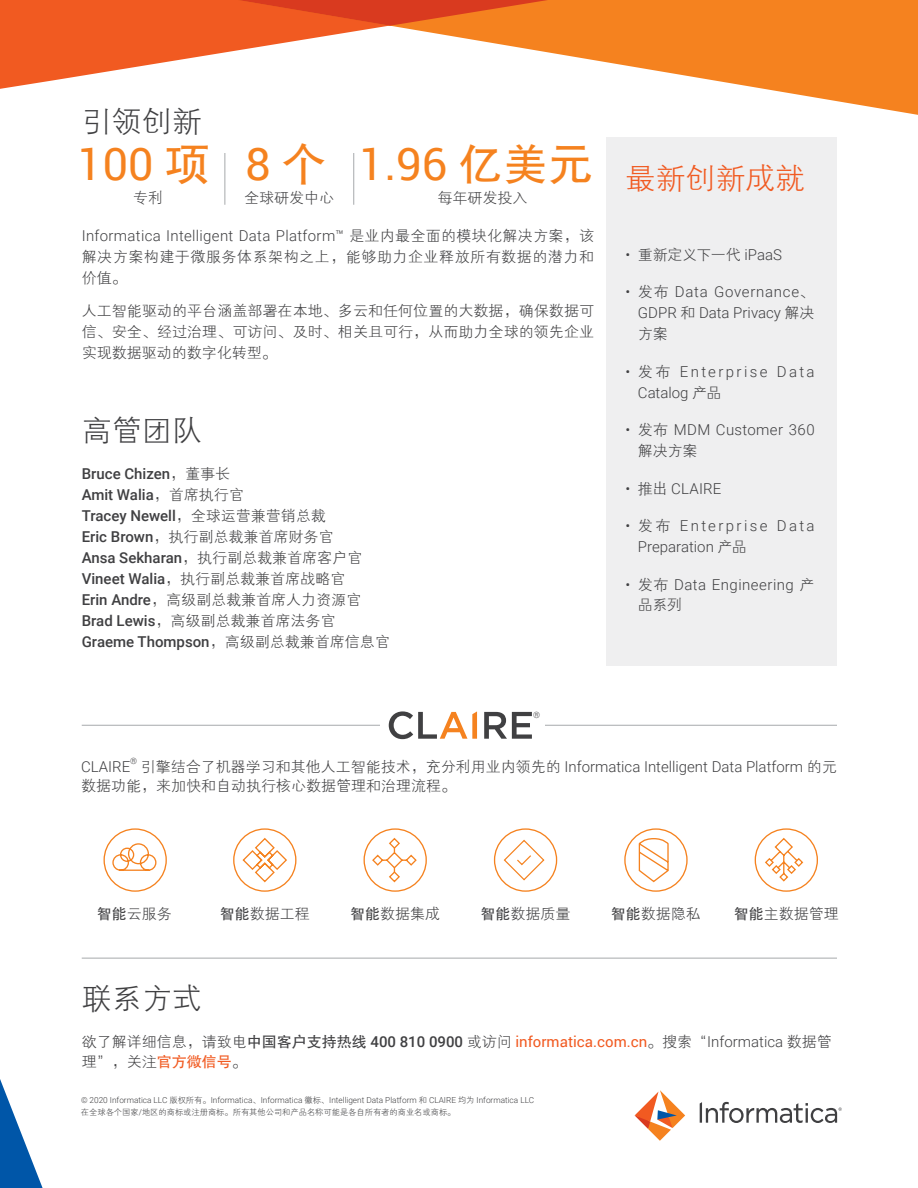
<style>
.page{position:relative;width:918px;height:1188px;background:#fff}
.page>*{position:absolute;margin:0;border:0;box-sizing:border-box;transform-origin:0 0}
.t1{font:45px "Roboto";color:#f5821f}
.t2{font:30px "FZXH1 JW GB1 0";color:#404042}
.t3{font:30px "FZXH1 JW GB1 0";color:#f15a21}
.t4{font:15px/21px "FZXH1 JW GB1 0";color:#404042}
.t5{font:300 15px/21px "Roboto";letter-spacing:.02em;color:#404042;text-align:right}
.t6{font:500 15px/21px "Roboto";color:#404042}
.t7{font:300 15px "Roboto";color:#404042}
.t8{font:15px/21px "FZXH1 JW GB1 0";letter-spacing:.035em;color:#404042}
.t9{font:300 15px/21px "Roboto";letter-spacing:.14em;color:#404042}
.t10{font:300 15px/21px "Roboto";letter-spacing:.15em;color:#404042}
.t11{font:300 8.7px "Roboto";color:#404042}
.t12{font:300 8.25px "Roboto";color:#404042}
.t13{font:8.25px "FZXH1 JW GB1 0";color:#404042}
.s1{font-family:"FZHTJW GB1 0"}
.s2{font-size:13.5px}
.s3{font-family:"FZXH1 JW GB1 0";font-weight:400}
.s4{font-family:"Roboto";font-weight:500}
.s5{font-family:"Roboto";font-weight:300}
.s6{font-family:"Roboto";color:#f15a21}
.s7{font-family:"FZHTJW GB1 0";color:#f15a21}
</style>
<div class="page">
<hr style="left:82px;top:725px;width:755px;height:1px;background:#a7a9ac">
<hr style="left:82px;top:958px;width:755px;height:1px;background:#a7a9ac">
<div style="left:380px;top:698px;width:164px;height:55px;background:#fff"></div>
<svg style="left:484px;top:712px;width:48px;height:27px"></svg>
<svg style="left:389px;top:711px;width:88px;height:28px"></svg>
<svg style="left:0;top:0;width:238px;height:89px;fill:#f15a21"></svg>
<svg style="left:238px;top:0;width:680px;height:115px"></svg>
<svg style="left:119px;top:0;width:552px;height:26px;background:#eb5f1f"></svg>
<svg style="left:0;top:1079px;width:43px;height:109px"></svg>
<div style="left:606px;top:137px;width:231px;height:529px;background:#efeff0"></div>
<hr style="left:225px;top:153px;width:1px;height:52px;background:#a7a9ac">
<hr style="left:353px;top:153px;width:1px;height:52px;background:#a7a9ac">
<svg style="left:371px;top:837px;width:47px;height:46px"></svg>
<svg style="left:638px;top:838px;width:31px;height:45px"></svg>
<svg style="left:764px;top:837px;width:40px;height:46px"></svg>
<svg style="left:503px;top:839px;width:42px;height:42px"></svg>
<svg style="left:112px;top:843px;width:45px;height:28px"></svg>
<svg style="left:242px;top:837px;width:46px;height:46px"></svg>
<div style="left:104px;top:828px;width:63px;height:64px;border:1px solid #f5821f;border-radius:50%"></div>
<div style="left:233px;top:828px;width:63px;height:64px;border:1px solid #f5821f;border-radius:50%"></div>
<div style="left:364px;top:828px;width:63px;height:64px;border:1px solid #f5821f;border-radius:50%"></div>
<div style="left:494px;top:828px;width:63px;height:64px;border:1px solid #f5821f;border-radius:50%"></div>
<div style="left:624px;top:828px;width:64px;height:64px;border:1px solid #f5821f;border-radius:50%"></div>
<div style="left:755px;top:828px;width:63px;height:64px;border:1px solid #f5821f;border-radius:50%"></div>
<svg style="left:635px;top:1090px;width:50px;height:51px"></svg>
<svg style="left:700px;top:1102px;width:142px;height:21px"></svg>
<h2 class="t2" style="left:82px;top:105px;width:121px">引领创新</h2>
<h1 class="t1" style="left:77px;top:132px;width:517px">100 <span class="s1">项</span> 8 <span class="s1">个</span> 1.96 <span class="s1">亿美元</span></h1>
<p class="t4" style="left:133px;top:188px;width:31px">专利</p>
<p class="t4" style="left:244px;top:188px;width:91px">全球研发中心</p>
<p class="t4" style="left:438px;top:188px;width:91px">每年研发投入</p>
<p class="t5" style="left:82px;top:225px;width:514px">Informatica Intelligent Data Platform<span class="s2">™</span> <span class="s3">是业内最全面的模块化解决方案，该</span></p>
<p class="t8" style="left:82px;top:247px;width:514px">解决方案构建于微服务体系架构之上，能够助力企业释放所有数据的潜力和价值。</p>
<p class="t4" style="left:82px;top:301px;width:514px;text-align:justify">人工智能驱动的平台涵盖部署在本地、多云和任何位置的大数据，确保数据可信、安全、经过治理、可访问、及时、相关且可行，从而助力全球的领先企业实现数据驱动的数字化转型。</p>
<h2 class="t2" style="left:82px;top:414px;width:121px">高管团队</h2>
<p class="t6" style="left:82px;top:463px;width:246px">Bruce Chizen<span class="s3">，董事长<br></span>Amit Walia<span class="s3">，首席执行官<br></span>Tracey Newell<span class="s3">，全球运营兼营销总裁</span></p>
<p class="t4" style="left:82px;top:527px;width:253px"><span class="s4">Eric Brown</span>，执行副总裁兼首席财务官</p>
<p class="t6" style="left:82px;top:547px;width:282px">Ansa Sekharan<span class="s3">，执行副总裁兼首席客户官</span></p>
<p class="t4" style="left:82px;top:569px;width:281px"><span class="s4">Vineet Walia</span>，执行副总裁兼首席战略官<br><span class="s4">Erin Andre</span>，高级副总裁兼首席人力资源官<br><span class="s4">Brad Lewis</span>，高级副总裁兼首席法务官</p>
<p class="t6" style="left:82px;top:631px;width:309px">Graeme Thompson<span class="s3">，高级副总裁兼首席信息官</span></p>
<p class="t11" style="left:533px;top:709px;width:9px">®</p>
<h2 class="t3" style="left:626px;top:162px;width:181px">最新创新成就</h2>
<p class="t4" style="left:626px;top:244px;width:158px"><span class="s5">•</span> 重新定义下一代 <span class="s5">iPaaS</span></p>
<p class="t5" style="left:626px;top:281px;width:191px">• <span class="s3">发布</span> Data Governance<span class="s3">、<br></span>GDPR <span class="s3">和</span> Data Privacy <span class="s3">解决</span></p>
<p class="t4" style="left:638px;top:324px;width:32px">方案</p>
<p class="t10" style="left:638px;top:360px;width:178px;text-indent:-12px">• <span class="s3">发布</span> Enterprise Data<br>Catalog <span class="s3">产品</span></p>
<p class="t5" style="left:626px;top:419px;width:191px">• <span class="s3">发布</span> MDM Customer 360</p>
<p class="t4" style="left:638px;top:441px;width:61px">解决方案</p>
<p class="t5" style="left:626px;top:477px;width:97px">• <span class="s3">推出</span> CLAIRE</p>
<p class="t9" style="left:638px;top:515px;width:178px;text-indent:-12px">• <span class="s3">发布</span> Enterprise Data<br>Preparation <span class="s3">产品</span></p>
<p class="t5" style="left:626px;top:573px;width:191px">• <span class="s3">发布</span> Data Engineering <span class="s3">产</span></p>
<p class="t4" style="left:638px;top:595px;width:46px">品系列</p>
<p class="t5" style="left:81px;top:755px;width:51px">CLAIRE</p>
<p class="t11" style="left:130px;top:755px;width:9px">®</p>
<p class="t7" style="left:141px;top:756px;width:698px"><span class="s3">引擎结合了机器学习和其他人工智能技术，充分利用业内领先的</span> Informatica Intelligent Data Platform <span class="s3">的元</span></p>
<p class="t4" style="left:81px;top:776px;width:376px">数据功能，来加快和自动执行核心数据管理和治理流程。</p>
<p class="t4" style="left:97px;top:904px;width:76px"><span class="s1">智能</span>云服务</p>
<p class="t4" style="left:220px;top:904px;width:91px"><span class="s1">智能</span>数据工程</p>
<p class="t4" style="left:350px;top:904px;width:91px"><span class="s1">智能</span>数据集成</p>
<p class="t4" style="left:481px;top:904px;width:91px"><span class="s1">智能</span>数据质量</p>
<p class="t4" style="left:611px;top:904px;width:91px"><span class="s1">智能</span>数据隐私</p>
<p class="t4" style="left:734px;top:904px;width:106px"><span class="s1">智能</span>主数据管理</p>
<h2 class="t2" style="left:82px;top:983px;width:121px">联系方式</h2>
<p class="t4" style="left:82px;top:1033px;width:752px;line-height:19.5px">欲了解详细信息，请致电<span class="s1">中国客户支持热线</span> <span class="s4">400 810 0900</span> 或访问 <span class="s6">informatica.com.cn</span>。搜索“<span class="s5">Informatica</span> 数据管理”，关注<span class="s7">官方微信号</span>。</p>
<p class="t12" style="left:81px;top:1095px;width:455px">© 2020 Informatica LLC <span class="s3">版权所有。</span>Informatica<span class="s3">、</span>Informatica <span class="s3">徽标、</span>Intelligent Data Platform <span class="s3">和</span> CLAIRE <span class="s3">均为</span> Informatica LLC</p>
<p class="t13" style="left:81px;top:1107px;width:376px">在全球各个国家<span class="s5">/</span>地区的商标或注册商标。所有其他公司和产品名称可能是各自所有者的商业名或商标。</p>
</div>
